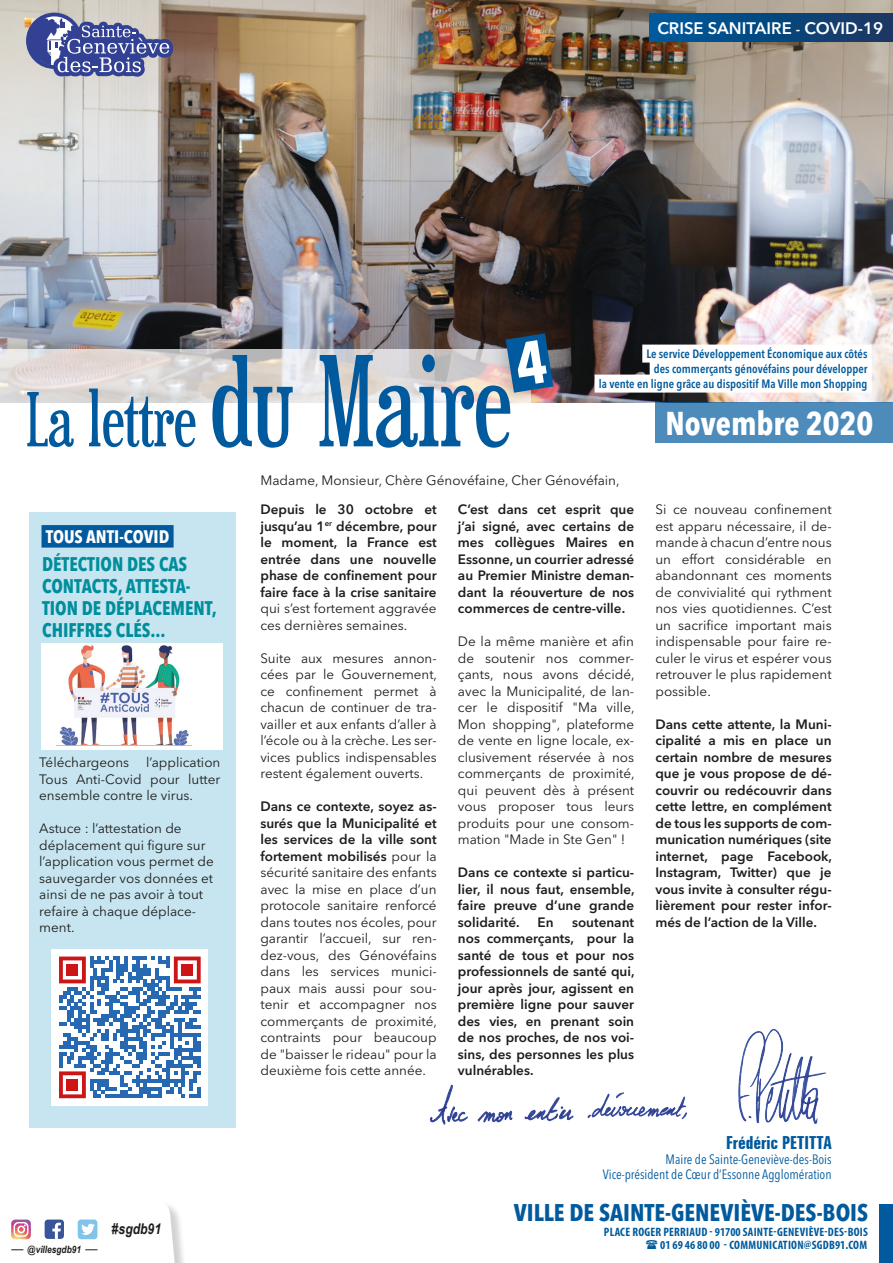
<style>
.page{position:relative;width:893px;height:1263px;background:#fff}
.page>*{position:absolute;margin:0;border:0;box-sizing:border-box;transform-origin:0 0}
.t1{font:79.5px "Euphorigenic S";color:#005a9d}
.t2{font:700 condensed 32.7px "Avenir Next LT Pro";color:#fff}
.t3{font:700 condensed 24px "Avenir Next LT Pro";color:#005a9d}
.t4{font:700 condensed 19.65px/21.9px "Avenir Next LT Pro";color:#008d9c;scale:.96 1}
.t5{font:700 extra-condensed 18px "Zurich BT";color:#005a9d}
.t6{font:700 condensed 18px "Avenir Next LT Pro";color:#fff}
.t7{font:600 16.5px "Avenir Next LT Pro";color:#fff}
.t8{font:italic 700 14.85px "Arial Narrow";color:#1d1d1b}
.t9{font:13.5px/16.5px "Avenir Next LT Pro";color:#1d1d1b;text-align:justify}
.t10{font:600 13.5px/16.5px "Avenir Next LT Pro";color:#1d1d1b;text-align:justify}
.t11{font:condensed 13.5px "Avenir Next LT Pro";color:#005a9d}
.t12{font:700 condensed 12.15px "Myriad Pro";letter-spacing:.02em;color:#005a9d}
.t13{font:600 condensed 12px "Avenir Next LT Pro";color:#005a9d}
.t14{font:italic 700 10.2px "Arial Narrow";color:#1d1d1b}
.s1{font-size:14.1px}
.s2{font-size:133.8px}
.s3{font-weight:400}
.s4{font-weight:600}
</style>
<div class="page">
<div style="left:29px;top:512px;width:207px;height:616px;background:#c7e5f0"></div>
<img style="left:0;top:0;width:893px;height:402px">
<svg style="left:26px;top:13px;width:56px;height:56px"></svg>
<svg style="left:30px;top:18px;width:145px;height:61px;background:#7b80ab"></svg>
<div style="left:655px;top:402px;width:238px;height:41px;background:#4d8bba"></div>
<svg style="left:0;top:349px;width:490px;height:54px;background:#ddd8d6"></svg>
<div style="left:0;top:1201px;width:189px;height:62px;background:#1d1d1b;opacity:.2"></div>
<svg style="left:0;top:1201px;width:176px;height:62px"></svg>
<div style="left:880px;top:1204px;width:13px;height:59px;background:#005a9d"></div>
<img style="left:738px;top:1028px;width:88px;height:96px">
<img style="left:429px;top:1084px;width:258px;height:41px">
<div style="left:490px;top:326px;width:72px;height:83px;background:#1d1d1b;opacity:.2"></div>
<img style="left:42px;top:644px;width:181px;height:105px">
<svg style="left:51px;top:949px;width:157px;height:157px;background:#a6c0de"></svg>
<svg style="left:59px;top:956px;width:27px;height:27px"></svg>
<svg style="left:174px;top:956px;width:27px;height:27px"></svg>
<svg style="left:59px;top:1071px;width:27px;height:27px"></svg>
<div style="left:67px;top:964px;width:11px;height:12px;background:#cc1517"></div>
<div style="left:182px;top:964px;width:11px;height:12px;background:#cc1517"></div>
<div style="left:67px;top:1079px;width:11px;height:11px;background:#cc1517"></div>
<div style="left:42px;top:525px;width:132px;height:23px;background:#005a9d"></div>
<div style="left:649px;top:14px;width:244px;height:27px;background:linear-gradient(to right,#005a9d,#1a3660)"></div>
<div style="left:642px;top:345px;width:230px;height:18px;background:#fff"></div>
<div style="left:650px;top:360px;width:222px;height:18px;background:#fff"></div>
<div style="left:595px;top:375px;width:277px;height:18px;background:#fff"></div>
<svg style="left:506px;top:333px;width:47px;height:60px;background:#215d8f"></svg>
<p class="t7" style="left:657px;top:18px;width:227px">CRISE SANITAIRE <span class="s1">-</span> COVID-19</p>
<p class="t1" style="left:27px;top:381px;width:486px">La lettre <span class="s2">du Maire</span></p>
<p class="t13" style="left:646px;top:347px;width:222px">Le service Développement Économique aux côtés</p>
<p class="t13" style="left:654px;top:362px;width:215px">des commerçants génovéfains pour développer</p>
<p class="t13" style="left:599px;top:377px;width:270px">la vente en ligne grâce au dispositif Ma Ville mon Shopping</p>
<p class="t2" style="left:665px;top:403px;width:209px">Novembre 2020</p>
<p class="t6" style="left:46px;top:526px;width:125px">TOUS ANTI-COVID</p>
<p class="t4" style="left:42px;top:553px;width:183px">DÉTECTION DES CAS<br>CONTACTS, ATTESTA-<br>TION DE DÉPLACEMENT,<br>CHIFFRES CLÉS...</p>
<p class="t9" style="left:39px;top:754px;width:183px">Téléchargeons l’application Tous Anti-Covid pour lutter ensemble contre le virus.</p>
<p class="t9" style="left:39px;top:820px;width:176px;text-align:left">Astuce : l’attestation de déplacement qui figure sur l’application vous permet de sauvegarder vos données et ainsi de ne pas avoir à tout refaire à chaque déplace&shy;ment.</p>
<p class="t14" style="left:28px;top:1241px;width:55px">@villesgdb91</p>
<p class="t8" style="left:112px;top:1218px;width:51px">#sgdb91</p>
<p class="t9" style="left:260px;top:472px;width:361px">Madame, Monsieur, Chère Génovéfaine, Cher Génovéfain,</p>
<p class="t10" style="left:260px;top:501px;width:178px">Depuis le 30 octobre et jusqu’au 1<sup>er</sup> décembre, pour le moment, la France est entrée dans une nouvelle phase de confinement pour faire face à la crise sanitaire <span class="s3">qui s’est fortement aggravée ces dernières semaines.</span></p>
<p class="t9" style="left:260px;top:650px;width:178px">Suite aux mesures annon&shy;cées par le Gouvernement, ce confinement permet à chacun de continuer de tra&shy;vailler et aux enfants d’aller à l’école ou à la crèche. Les ser&shy;vices publics indispensables restent également ouverts.</p>
<p class="t9" style="left:260px;top:798px;width:178px"><span class="s4">Dans ce contexte, soyez as&shy;surés que la Municipalité et les services de la ville sont fortement mobilisés</span> pour la sécurité sanitaire des enfants avec la mise en place d’un protocole sanitaire renforcé dans toutes nos écoles, pour garantir l’accueil, sur ren&shy;dez-vous, des Génovéfains dans les services munici&shy;paux mais aussi pour sou&shy;tenir et accompagner nos commerçants de proximité, contraints pour beaucoup de "baisser le rideau" pour la deuxième fois cette année.</p>
<p class="t10" style="left:458px;top:501px;width:178px">C’est dans cet esprit que j’ai signé, avec certains de mes collègues Maires en Essonne, un courrier adressé au Premier Ministre deman&shy;dant la réouverture de nos commerces de centre-ville.</p>
<p class="t9" style="left:458px;top:633px;width:178px">De la même manière et afin de soutenir nos commer&shy;çants, nous avons décidé, avec la Municipalité, de lan&shy;cer le dispositif "Ma ville, Mon shopping", plateforme de vente en ligne locale, ex&shy;clusivement réservée à nos commerçants de proximité, qui peuvent dès à présent vous proposer tous leurs produits pour une consom&shy;mation "Made in Ste Gen" !</p>
<p class="t10" style="left:458px;top:864px;width:178px">Dans ce contexte si particu&shy;lier, il nous faut, ensemble, faire preuve d’une grande solidarité.</p>
<p class="t10" style="left:538px;top:914px;width:18px">En</p>
<p class="t10" style="left:458px;top:914px;width:178px;text-indent:114px">soutenant nos commerçants, pour la santé de tous et pour nos professionnels de santé qui, jour après jour, agissent en première ligne pour sauver des vies, en prenant soin de nos proches, de nos voi&shy;sins, des personnes les plus vulnérables.</p>
<p class="t9" style="left:655px;top:501px;width:178px">Si ce nouveau confinement est apparu nécessaire, il de&shy;mande à chacun d’entre nous un effort considérable en abandonnant ces moments de convivialité qui rythment nos vies quotidiennes. C’est un sacrifice important mais indispensable pour faire re&shy;culer le virus et espérer vous retrouver le plus rapidement possible.</p>
<p class="t10" style="left:655px;top:716px;width:178px">Dans cette attente, la Muni&shy;cipalité a mis en place un certain nombre de mesures que je vous propose de dé&shy;couvrir ou redécouvrir dans cette lettre, en complément de tous les supports de com&shy;munication numériques (site internet, page Facebook, Instagram, Twitter) que je vous invite à consulter régu&shy;lièrement pour rester infor&shy;més de l’action de la Ville.</p>
<p class="t5" style="left:726px;top:1132px;width:107px">Frédéric PETITTA</p>
<p class="t11" style="left:666px;top:1151px;width:168px">Maire de Sainte-Geneviève-des-Bois</p>
<p class="t11" style="left:603px;top:1166px;width:230px">Vice-président de Coeur d’Essonne Agglomération</p>
<p class="t3" style="left:514px;top:1198px;width:356px">VILLE DE SAINTE-GENEVIÈVE-DES-BOIS</p>
<p class="t12" style="left:604px;top:1224px;width:266px">PLACE ROGER PERRIAUD - 91700 SAINTE-GENEVIÈVE-DES-BOIS</p>
<p class="t12" style="left:660px;top:1237px;width:208px">01 69 46 80 00 - COMMUNICATION@SGDB91.COM</p>
</div>
